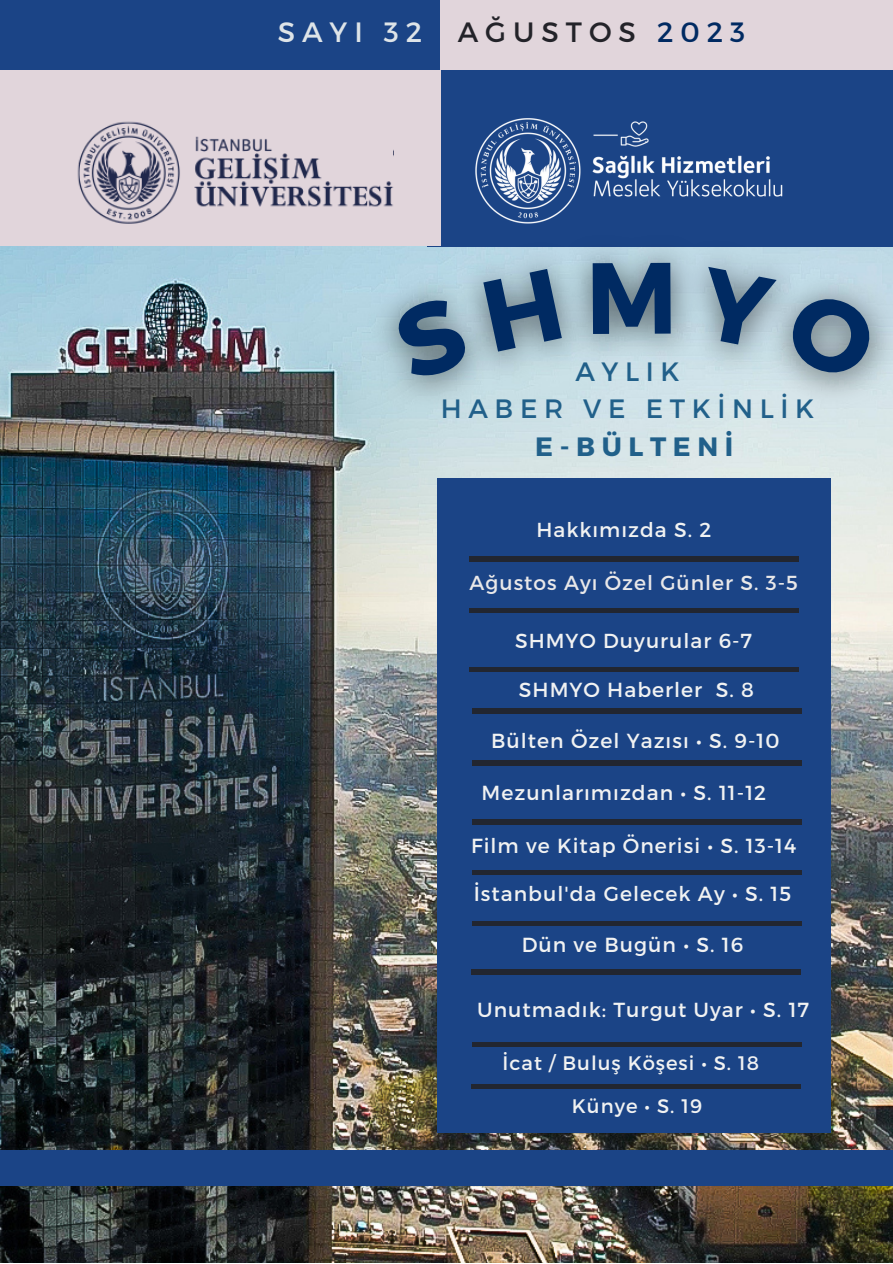
<style>
.page{position:relative;width:893px;height:1264px;background:#fff}
.page>*{position:absolute;margin:0;border:0;box-sizing:border-box;transform-origin:0 0}
.t1{font:700 100.8px "Montserrat";color:#002a62}
.t2{font:27.9px "Montserrat";letter-spacing:.25em;color:#232329}
.t3{font:27.9px "Montserrat";letter-spacing:.25em;color:#dee4e8}
.t4{font:26.55px "Montserrat";letter-spacing:.25em;color:#21608a}
.t5{font:700 26.55px "Montserrat";letter-spacing:.25em;color:#21608a}
.t6{font:20.4px "Montserrat";letter-spacing:.05em;color:#f1f2f2}
.t7{font:20.25px "Montserrat";letter-spacing:.05em;color:#f1f2f2}
.t8{font:20.25px "Montserrat";letter-spacing:.05em;color:#e9e8e9}
.t9{font:19.5px "Montserrat";letter-spacing:.05em;color:#f1f2f2}
.s1{color:#002a62}
</style>
<div class="page">
<img style="left:0;top:246px;width:892px;height:1016px">
<div style="left:427px;top:11px;width:465px;height:236px;background:#1b4486"></div>
<div style="left:0;top:19px;width:440px;height:227px;background:#e1d5db"></div>
<div style="left:438px;top:478px;width:392px;height:655px;background:#1b4486"></div>
<hr style="left:472px;top:761px;width:329px;height:4px;background:#222630">
<div style="left:472px;top:819px;width:329px;height:5px;background:#222630"></div>
<hr style="left:472px;top:870px;width:329px;height:4px;background:#222630">
<hr style="left:472px;top:921px;width:329px;height:4px;background:#222630">
<div style="left:0;top:0;width:892px;height:70px;background:#1b4486"></div>
<div style="left:0;top:1150px;width:892px;height:35px;background:#1b4486"></div>
<img style="left:77px;top:121px;width:317px;height:103px">
<img style="left:475px;top:118px;width:308px;height:73px">
<div style="left:440px;top:0;width:452px;height:70px;background:#e1d5db"></div>
<hr style="left:472px;top:709px;width:329px;height:4px;background:#222630">
<hr style="left:472px;top:1042px;width:329px;height:4px;background:#222630">
<div style="left:471px;top:969px;width:330px;height:5px;background:#222630"></div>
<div style="left:469px;top:608px;width:329px;height:5px;background:#222630"></div>
<hr style="left:469px;top:667px;width:329px;height:4px;background:#222630">
<div style="left:469px;top:556px;width:329px;height:5px;background:#222630"></div>
<hr style="left:471px;top:1084px;width:329px;height:4px;background:#222630">
<img style="left:320px;top:191px;width:572px;height:271px">
<svg style="left:388px;top:293px;width:83px;height:90px;background:#97afb8"></svg>
<svg style="left:483px;top:268px;width:78px;height:83px;background:#95abb4"></svg>
<svg style="left:695px;top:266px;width:81px;height:83px;background:#a4b9c2"></svg>
<svg style="left:782px;top:287px;width:98px;height:96px;background:#a4b6bd"></svg>
<p class="t3" style="left:277px;top:14px;width:146px">SAYI 32</p>
<p class="t2" style="left:457px;top:14px;width:289px">AĞUSTOS <span class="s1">2023</span></p>
<p class="t1" style="left:586px;top:232px;width:94px">M</p>
<p class="t4" style="left:575px;top:354px;width:106px">AYLIK</p>
<p class="t4" style="left:441px;top:392px;width:375px">HABER VE ETKİNLİK</p>
<p class="t5" style="left:535px;top:429px;width:200px">E-BÜLTENİ</p>
<p class="t7" style="left:536px;top:516px;width:176px">Hakkımızda S. 2</p>
<p class="t8" style="left:469px;top:570px;width:330px">Ağustos Ayı Özel Günler S. 3-5</p>
<p class="t7" style="left:515px;top:627px;width:238px">SHMYO Duyurular 6-7</p>
<p class="t6" style="left:519px;top:676px;width:236px">SHMYO Haberler S. 8</p>
<p class="t6" style="left:491px;top:728px;width:290px">Bülten Özel Yazısı • S. 9-10</p>
<p class="t6" style="left:481px;top:779px;width:286px">Mezunlarımızdan • S. 11-12</p>
<p class="t6" style="left:471px;top:832px;width:327px">Film ve Kitap Önerisi • S. 13-14</p>
<p class="t6" style="left:473px;top:880px;width:319px">İstanbul'da Gelecek Ay • S. 15</p>
<p class="t6" style="left:521px;top:931px;width:223px">Dün ve Bugün • S. 16</p>
<p class="t6" style="left:477px;top:996px;width:333px">Unutmadık: Turgut Uyar • S. 17</p>
<p class="t9" style="left:502px;top:1050px;width:258px">İcat / Buluş Köşesi • S. 18</p>
<p class="t9" style="left:572px;top:1093px;width:132px">Künye • S. 19</p>
</div>
